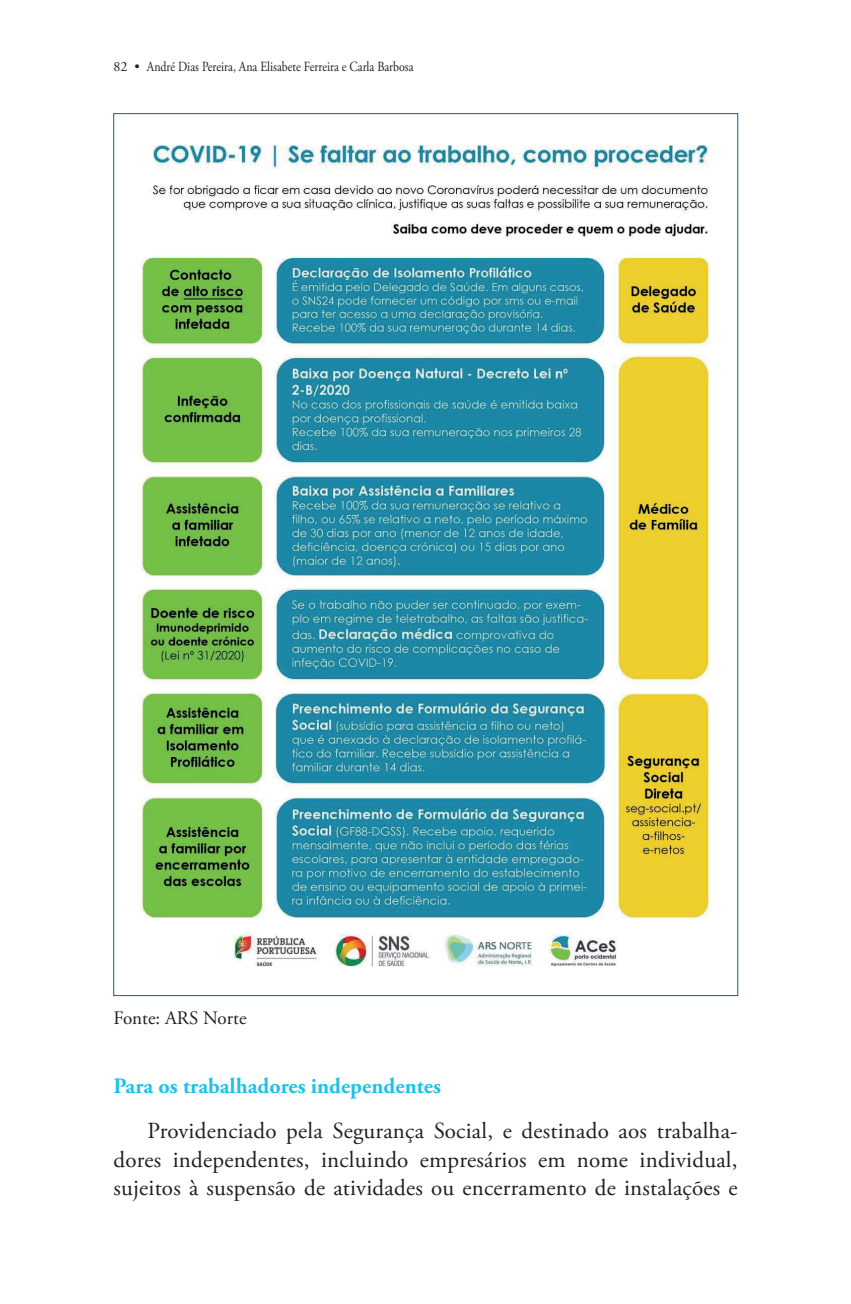
<style>
.page{position:relative;width:851px;height:1304px;background:#fff}
.page>*{position:absolute;margin:0;border:0;box-sizing:border-box;transform-origin:0 0}
.t1{font:23px/28.6px "Adobe Garamond Pro";letter-spacing:.01em;color:#231f20;text-align:justify}
._3_sub{font:700 22px "Adobe Garamond Pro";color:#21c1e7}
.t2{font:19px "Adobe Garamond Pro";letter-spacing:-.015em;color:#231f20}
.t3{font:14px "Adobe Garamond Pro";letter-spacing:-.01em;color:#231f20}
</style>
<div class="page">
<img style="left:137px;top:145px;width:573px;height:822px">
<p class="t3" style="left:113px;top:58px;width:302px">82 • André Dias Pereira, Ana Elisabete Ferreira e Carla Barbosa</p>
<p class="t2" style="left:113px;top:1007px;width:135px">Fonte: ARS Norte</p>
<p class="_3_sub" style="left:113px;top:1073px;width:329px">Para os trabalhadores independentes</p>
<p class="t1" style="left:113px;top:1117px;width:625px;text-indent:34px">Providenciado pela Segurança Social, e destinado aos trabalha‑ dores independentes, incluindo empresários em nome individual, sujeitos à suspensão de atividades ou encerramento de instalações e</p>
</div>
